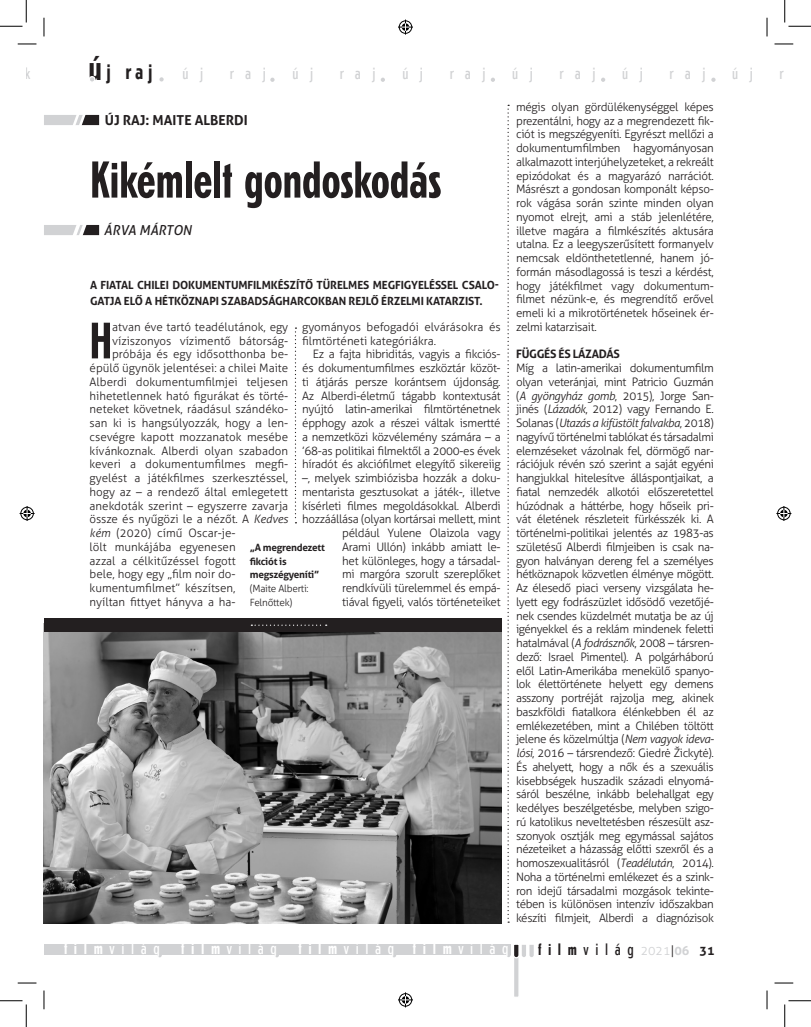
<style>
.page{position:relative;width:811px;height:1027px;background:#fff}
.page>*{position:absolute;margin:0;border:0;box-sizing:border-box;transform-origin:0 0}
.t1{font:700 condensed 51.25px "Erbar LT";letter-spacing:-.01em;color:#231f20}
.új_Filmvilág{font:700 condensed 50.62px "Erbar LT";color:#231f20}
.t2{font:700 condensed 21.75px "Erbar LT";color:#231f20}
.t3{font:300 condensed 16.5px "Erbar LT";letter-spacing:.4em;color:#fff}
.t4{font:300 condensed 16.5px "Erbar LT";letter-spacing:.69em;color:#d1d2d4}
.t5{font:300 condensed 16.5px "Erbar LT";letter-spacing:.4em;color:#231f20}
.t6{font:700 13.75px "Aller";color:#231f20}
.t7{font:italic 13.75px "Aller";color:#231f20}
.t8{font:700 12.5px "Aller";color:#231f20}
.új_Filmvilág-2{font:300 11.62px/13.8px "Aller";letter-spacing:-.025em;color:#231f20;text-align:justify}
.új_Filmvilág-3{font:300 11.62px/13.8px "Aller";color:#231f20}
.új_Filmvilág-4{font:700 11.62px "Aller";letter-spacing:-.025em;color:#231f20}
.t9{font:700 11.25px/16.2px "Aller";letter-spacing:-.01em;color:#231f20}
.t10{font:700 10px/13.8px "Aller";letter-spacing:-.025em;color:#231f20}
.t11{font:300 10px/13.8px "Aller";letter-spacing:-.025em;color:#231f20}
.s1{font-size:35px}
.s2{font-style:italic}
.s3{font-weight:700}
.s4{font-family:"Aller";font-stretch:normal;font-size:12.5px;color:#d1d2d4}
.s5{font-family:"Aller";font-stretch:normal;font-size:12.5px}
.s6{font-family:"Aller";font-weight:700;font-stretch:normal;font-size:12.5px;color:#d1d2d4}
</style>
<div class="page">
<svg style="left:270px;top:78px;width:5px;height:4px"></svg>
<svg style="left:381px;top:78px;width:4px;height:4px"></svg>
<svg style="left:491px;top:78px;width:4px;height:4px"></svg>
<svg style="left:601px;top:78px;width:4px;height:4px"></svg>
<svg style="left:711px;top:78px;width:4px;height:4px"></svg>
<div style="left:89px;top:76px;width:6px;height:7px;border:1px solid #fff;border-radius:50%"></div>
<svg style="left:159px;top:77px;width:5px;height:5px"></svg>
<div style="left:44px;top:945px;width:467px;height:10px;background:#d1d2d4"></div>
<svg style="left:506px;top:944px;width:28px;height:53px"></svg>
<svg style="left:507px;top:105px;width:2px;height:818px"></svg>
<svg style="left:295px;top:327px;width:1px;height:196px"></svg>
<svg style="left:44px;top:114px;width:55px;height:12px"></svg>
<svg style="left:44px;top:225px;width:55px;height:11px"></svg>
<img style="left:44px;top:632px;width:457px;height:291px">
<div style="left:44px;top:618px;width:457px;height:14px;background:#231f20"></div>
<svg style="left:251px;top:625px;width:76px;height:1px"></svg>
<svg style="left:18px;top:43px;width:18px;height:2px"></svg>
<svg style="left:774px;top:43px;width:19px;height:2px"></svg>
<svg style="left:18px;top:982px;width:18px;height:2px"></svg>
<svg style="left:774px;top:982px;width:19px;height:2px"></svg>
<svg style="left:43px;top:18px;width:2px;height:18px"></svg>
<svg style="left:43px;top:990px;width:2px;height:19px"></svg>
<svg style="left:766px;top:18px;width:2px;height:18px"></svg>
<svg style="left:766px;top:990px;width:2px;height:19px"></svg>
<svg style="left:0;top:0;width:27px;height:27px"></svg>
<svg style="left:0;top:1000px;width:27px;height:27px"></svg>
<svg style="left:784px;top:0;width:27px;height:27px"></svg>
<svg style="left:784px;top:1000px;width:27px;height:27px"></svg>
<svg style="left:398px;top:20px;width:15px;height:15px"></svg>
<svg style="left:398px;top:992px;width:15px;height:15px"></svg>
<svg style="left:20px;top:506px;width:15px;height:15px"></svg>
<svg style="left:776px;top:506px;width:15px;height:15px"></svg>
<h3 class="t4" style="left:6px;top:64px;width:26px">o k</h3>
<h3 class="t2" style="left:89px;top:58px;width:65px"><span class="s1">ú</span>j raj</h3>
<h3 class="t4" style="left:182px;top:64px;width:22px">ú j</h3>
<h3 class="t4" style="left:230px;top:64px;width:37px">raj</h3>
<h3 class="t4" style="left:292px;top:64px;width:22px">ú j</h3>
<h3 class="t4" style="left:340px;top:64px;width:37px">raj</h3>
<h3 class="t4" style="left:402px;top:64px;width:22px">ú j</h3>
<h3 class="t4" style="left:450px;top:64px;width:37px">raj</h3>
<h3 class="t4" style="left:512px;top:64px;width:22px">ú j</h3>
<h3 class="t4" style="left:559px;top:64px;width:37px">raj</h3>
<h3 class="t4" style="left:622px;top:64px;width:22px">ú j</h3>
<h3 class="t4" style="left:669px;top:64px;width:37px">raj</h3>
<h3 class="t4" style="left:732px;top:64px;width:22px">ú j</h3>
<h3 class="t4" style="left:779px;top:64px;width:23px">r a</h3>
<p class="t6" style="left:105px;top:111px;width:144px">ÚJ RAJ: MAITE ALBERDI</p>
<p class="t1" style="left:90px;top:150px;width:353px">Kikémlelt gondoskodás</p>
<p class="t7" style="left:104px;top:221px;width:89px">ÁRVA MÁRTON</p>
<p class="t9" style="left:90px;top:276px;width:410px">A FIATAL CHILEI DOKUMENTUMFILMKÉSZÍTŐ TÜRELMES MEGFIGYELÉSSEL CSALO-<br>GATJA ELŐ A HÉTKÖZNAPI SZABADSÁGHARCOKBAN REJLŐ ÉRZELMI KATARZIST.</p>
<p class="új_Filmvilág-3" style="left:302px;top:320px;width:200px">gyományos befogadói elvárásokra és filmtörténeti kategóriákra.</p>
<p class="új_Filmvilág-2" style="left:302px;top:347px;width:200px;text-align:right">Ez a fajta hibriditás, vagyis a fikciós&shy;és dokumentumfilmes eszköztár közöt&shy;ti átjárás persze korántsem újdonság.<br>Az Alberdi-életmű tágabb kontextusát nyújtó latin-amerikai filmtörténetnek épphogy azok a részei váltak ismertté a nemzetközi közvélemény számára – a ’68-as politikai filmektől a 2000-es évek híradót és akciófilmet elegyítő sikereiig –, melyek szimbiózisba hozzák a doku&shy;mentarista gesztusokat a játék-, illetve kísérleti filmes megoldásokkal. Alberdi hozzáállása (olyan kortársai mellett, mint például Yulene Olaizola vagy<br>Arami Ullón) inkább amiatt le-<br>het különleges, hogy a társadal-<br>mi margóra szorult szereplőket rendkívüli türelemmel és empá-<br>tiával figyeli, valós történeteiket</p>
<p class="új_Filmvilág" style="left:90px;top:311px;width:24px">H</p>
<p class="új_Filmvilág-3" style="left:112px;top:320px;width:178px">atvan éve tartó teadélutánok, egy</p>
<p class="új_Filmvilág-3" style="left:112px;top:334px;width:178px">víziszonyos vízimentő bátorság-</p>
<p class="új_Filmvilág-3" style="left:112px;top:347px;width:178px">próbája és egy idősotthonba be-</p>
<p class="új_Filmvilág-3" style="left:90px;top:361px;width:200px">épülő ügynök jelentései: a chilei Maite</p>
<p class="új_Filmvilág-3" style="left:90px;top:375px;width:200px">Alberdi dokumentumfilmjei teljesen</p>
<p class="új_Filmvilág-3" style="left:90px;top:389px;width:200px">hihetetlennek ható figurákat és törté-</p>
<p class="új_Filmvilág-3" style="left:90px;top:402px;width:200px">neteket követnek, ráadásul szándéko-</p>
<p class="új_Filmvilág-3" style="left:90px;top:416px;width:200px">san ki is hangsúlyozzák, hogy a len-</p>
<p class="új_Filmvilág-3" style="left:90px;top:430px;width:200px">csevégre kapott mozzanatok mesébe</p>
<p class="új_Filmvilág-3" style="left:90px;top:444px;width:200px">kívánkoznak. Alberdi olyan szabadon</p>
<p class="új_Filmvilág-3" style="left:90px;top:457px;width:200px">keveri a dokumentumfilmes megfi-</p>
<p class="új_Filmvilág-3" style="left:90px;top:471px;width:200px">gyelést a játékfilmes szerkesztéssel,</p>
<p class="új_Filmvilág-3" style="left:90px;top:485px;width:200px">hogy az – a rendező által emlegetett</p>
<p class="új_Filmvilág-3" style="left:90px;top:499px;width:200px">anekdoták szerint – egyszerre zavarja</p>
<p class="új_Filmvilág-3" style="left:90px;top:512px;width:200px">össze és nyűgözi le a nézőt. A <span class="s2">Kedves</span></p>
<p class="új_Filmvilág-3" style="left:90px;top:526px;width:147px"><span class="s2">kém</span> (2020) című Oscar-je-</p>
<p class="új_Filmvilág-3" style="left:90px;top:540px;width:147px">lölt munkájába egyenesen</p>
<p class="új_Filmvilág-3" style="left:90px;top:554px;width:147px">azzal a célkitűzéssel fogott</p>
<p class="új_Filmvilág-3" style="left:90px;top:567px;width:147px">bele, hogy egy „film noir do-</p>
<p class="új_Filmvilág-3" style="left:90px;top:581px;width:147px">kumentumfilmet” készítsen,</p>
<p class="új_Filmvilág-3" style="left:90px;top:595px;width:147px">nyíltan fittyet hányva a ha-</p>
<p class="t10" style="left:250px;top:540px;width:77px">„A megrendezett fikciót is megszégyeníti”</p>
<p class="t11" style="left:250px;top:582px;width:60px">(Maite Alberti:<br>Felnőttek)</p>
<p class="új_Filmvilág-2" style="left:516px;top:100px;width:199px">mégis olyan gördülékenységgel képes prezentálni, hogy az a megrendezett fik&shy;ciót is megszégyeníti. Egyrészt mellőzi a dokumentumfilmben hagyományosan alkalmazott interjúhelyzeteket, a rekreált epizódokat és a magyarázó narrációt.<br>Másrészt a gondosan komponált képso&shy;rok vágása során szinte minden olyan nyomot elrejt, ami a stáb jelenlétére, illetve magára a filmkészítés aktusára utalna. Ez a leegyszerűsített formanyelv nemcsak eldönthetetlenné, hanem jó&shy;formán másodlagossá is teszi a kérdést, hogy játékfilmet vagy dokumentum&shy;filmet nézünk-e, és megrendítő erővel emeli ki a mikrotörténetek hőseinek ér&shy;zelmi katarzisait.</p>
<p class="új_Filmvilág-4" style="left:516px;top:347px;width:105px">FÜGGÉS ÉS LÁZADÁS</p>
<p class="új_Filmvilág-2" style="left:516px;top:361px;width:199px">Míg a latin-amerikai dokumentumfilm olyan veteránjai, mint Patricio Guzmán (<span class="s2">A gyöngyház gomb</span>, 2015), Jorge San&shy;jinés (<span class="s2">Lázadók</span>, 2012) vagy Fernando E.<br>Solanas (<span class="s2">Utazás a kifüstölt falvakba</span>, 2018) nagyívű történelmi tablókat és társadalmi elemzéseket vázolnak fel, dörmögő nar&shy;rációjuk révén szó szerint a saját egyéni hangjukkal hitelesítve álláspontjaikat, a fiatal nemzedék alkotói előszeretettel húzódnak a háttérbe, hogy hőseik pri&shy;vát életének részleteit fürkésszék ki. A történelmi-politikai jelentés az 1983-as születésű Alberdi filmjeiben is csak na&shy;gyon halványan dereng fel a személyes hétköznapok közvetlen élménye mögött.<br>Az élesedő piaci verseny vizsgálata he&shy;lyett egy fodrászüzlet idősödő vezetőjé&shy;nek csendes küzdelmét mutatja be az új igényekkel és a reklám mindenek feletti hatalmával (<span class="s2">A fodrásznők</span>, 2008 – társren&shy;dező: Israel Pimentel). A polgárháború elől Latin-Amerikába menekülő spanyo&shy;lok élettörténete helyett egy demens asszony portréját rajzolja meg, akinek baszkföldi fiatalkora élénkebben él az emlékezetében, mint a Chilében töltött jelene és közelmúltja (<span class="s2">Nem vagyok ideva&shy;lósi</span>, 2016 – társrendező: Giedrė Žickytė).<br>És ahelyett, hogy a nők és a szexuális kisebbségek huszadik századi elnyomá&shy;sáról beszélne, inkább belehallgat egy kedélyes beszélgetésbe, melyben szigo&shy;rú katolikus neveltetésben részesült as - szonyok osztják meg egymással sajátos nézeteiket a házasság előtti szexről és a homoszexualitásról (<span class="s2">Teadélután</span>, 2014).<br>Noha a történelmi emlékezet és a szink&shy;ron idejű társadalmi mozgások tekinte&shy;tében is különösen intenzív időszakban készíti filmjeit, Alberdi a diagnózisok</p>
<h3 class="t3" style="left:64px;top:938px;width:97px"><span class="s3">film</span>világ</h3>
<h3 class="t3" style="left:181px;top:938px;width:97px"><span class="s3">film</span>világ</h3>
<h3 class="t3" style="left:298px;top:938px;width:212px"><span class="s3">film</span>világ <span class="s3">film</span>világ</h3>
<h3 class="t5" style="left:538px;top:939px;width:153px"><span class="s3">film</span>világ <span class="s4">2021</span><span class="s5">|</span><span class="s6">06</span></h3>
<p class="t8" style="left:699px;top:943px;width:16px">31</p>
</div>
